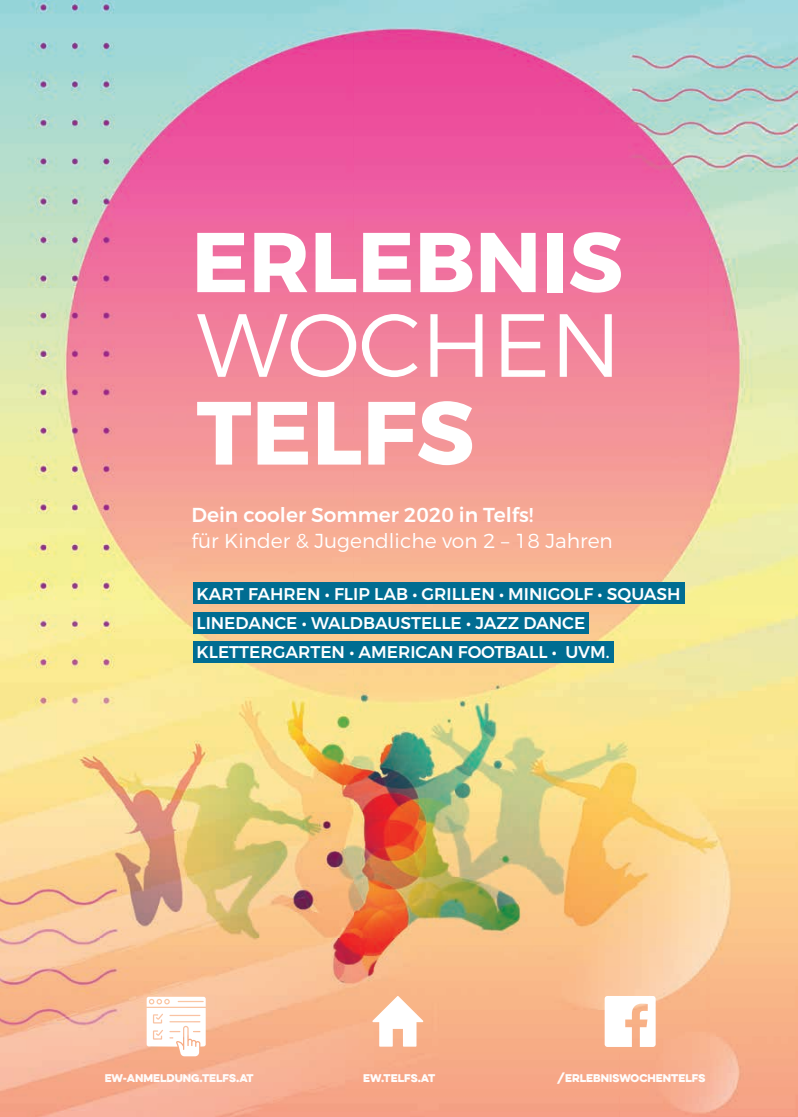
<style>
.page{position:relative;width:798px;height:1117px;background:#fff}
.page>*{position:absolute;margin:0;border:0;box-sizing:border-box;transform-origin:0 0}
.t1{font:300 89.38px "Montserrat";color:#fff}
.t2{font:700 89.38px "Montserrat";color:#fff}
.t3{font:700 84.5px "Montserrat";color:#fff}
.t4{font:300 20.25px "Montserrat";color:#fff}
.t5{font:500 20.25px "Montserrat";color:#fff}
.t6{font:500 17px/29.4px "Montserrat";color:#fff}
.t7{font:700 10px "Eveleth";color:#fff}
</style>
<div class="page">
<img style="left:0;top:0;width:797px;height:1116px">
<div style="left:193px;top:582px;width:491px;height:21px;background:#006d92"></div>
<div style="left:193px;top:612px;width:395px;height:21px;background:#006d92"></div>
<div style="left:193px;top:641px;width:420px;height:21px;background:#006d92"></div>
<svg style="left:372px;top:995px;width:51px;height:51px"></svg>
<svg style="left:604px;top:995px;width:51px;height:51px"></svg>
<svg style="left:147px;top:996px;width:59px;height:60px"></svg>
<h2 class="t3" style="left:191px;top:209px;width:433px">ERLEBNIS</h2>
<h1 class="t1" style="left:196px;top:290px;width:426px">WOCHEN</h1>
<h1 class="t2" style="left:196px;top:377px;width:279px">TELFS</h1>
<p class="t5" style="left:191px;top:502px;width:343px">Dein cooler Sommer 2020 in Telfs!</p>
<p class="t4" style="left:191px;top:528px;width:422px">für Kinder &amp; Jugendliche von 2 – 18 Jahren</p>
<p class="t6" style="left:196px;top:579px;width:485px">KART FAHREN ∙ FLIP LAB ∙ GRILLEN ∙ MINIGOLF ∙ SQUASH<br>LINEDANCE ∙ WALDBAUSTELLE ∙ JAZZ DANCE<br>KLETTERGARTEN ∙ AMERICAN FOOTBALL ∙ UVM.</p>
<p class="t7" style="left:105px;top:1069px;width:150px">EW-ANMELDUNG.TELFS.AT</p>
<p class="t7" style="left:363px;top:1069px;width:74px">EW.TELFS.AT</p>
<p class="t7" style="left:556px;top:1069px;width:150px">/ERLEBNISWOCHENTELFS</p>
</div>
